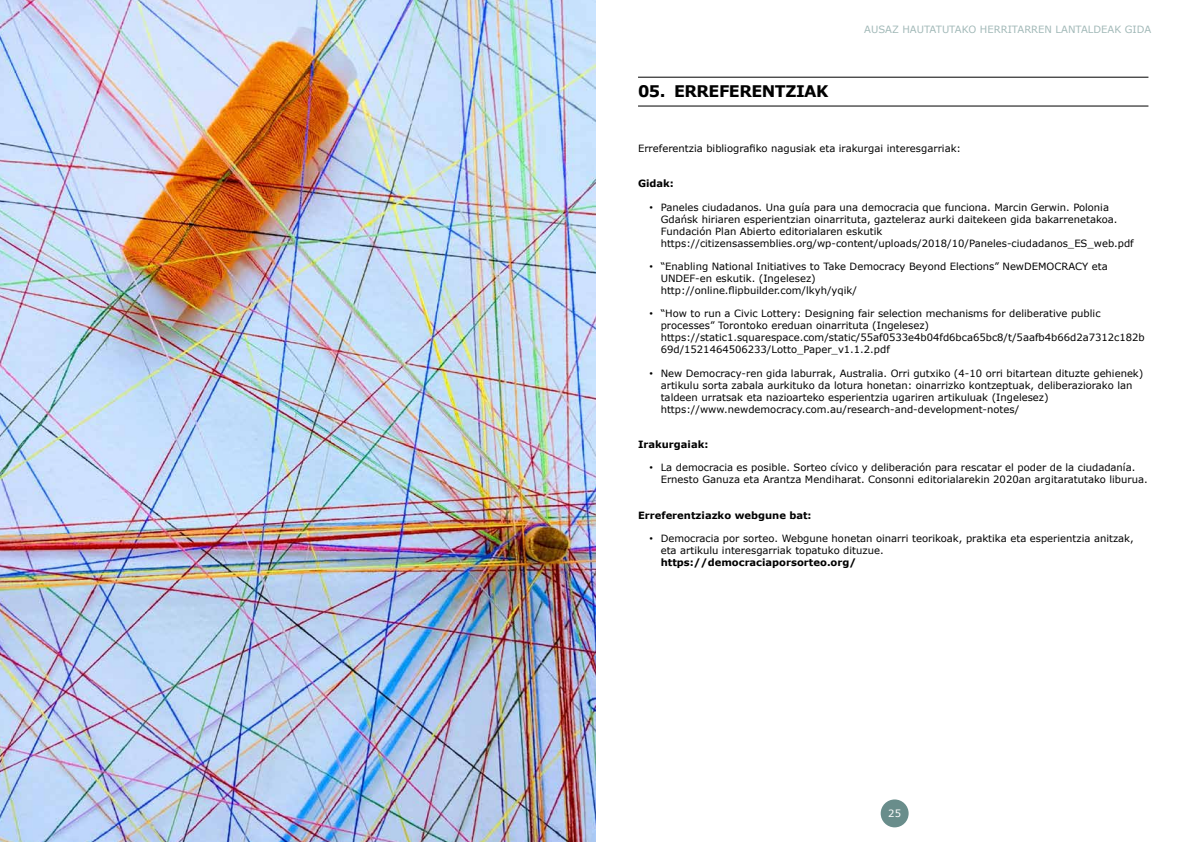
<style>
.page{position:relative;width:1191px;height:842px;background:#fff}
.page>*{position:absolute;margin:0;border:0;box-sizing:border-box;transform-origin:0 0}
.t1{font:700 16px "Verdana";letter-spacing:-.03em;color:#000}
.t2{font:10px/12px "Verdana";color:#000}
.t3{font:700 10px "Verdana";color:#000}
.t4{font:10px "Verdana";color:#a2b9b8}
.t5{font:10px "Verdana";color:#fff}
.s1{font-family:"Arial"}
</style>
<div class="page">
<div style="left:880px;top:799px;width:28px;height:28px;background:#698d8b;border-radius:50%"></div>
<hr style="left:638px;top:77px;width:510px;height:1px;background:#000">
<hr style="left:638px;top:106px;width:510px;height:1px;background:#000">
<img style="left:0;top:0;width:595px;height:842px">
<h1 class="t1" style="left:638px;top:80px;width:192px">05. ERREFERENTZIAK</h1>
<p class="t4" style="left:864px;top:23px;width:288px">AUSAZ HAUTATUTAKO HERRITARREN LANTALDEAK GIDA</p>
<p class="t2" style="left:638px;top:142px;width:325px">Erreferentzia bibliografiko nagusiak eta irakurgai interesgarriak:</p>
<p class="t3" style="left:638px;top:176px;width:37px">Gidak:</p>
<p class="t2" style="left:660px;top:201px;width:474px;text-indent:-11px"><span class="s1">•</span> Paneles ciudadanos. Una guía para una democracia que funciona. Marcin Gerwin. Polonia Gdańsk hiriaren esperientzian oinarrituta, gazteleraz aurki daitekeen gida bakarrenetakoa.<br>Fundación Plan Abierto editorialaren eskutik https://citizensassemblies.org/wp-content/uploads/2018/10/Paneles-ciudadanos_ES_web.pdf</p>
<p class="t2" style="left:660px;top:260px;width:448px;text-indent:-11px"><span class="s1">•</span> “Enabling National Initiatives to Take Democracy Beyond Elections” NewDEMOCRACY eta<br>UNDEF-en eskutik. (Ingelesez)<br>http://online.flipbuilder.com/lkyh/yqik/</p>
<p class="t2" style="left:660px;top:307px;width:485px;text-indent:-11px"><span class="s1">•</span> “How to run a Civic Lottery: Designing fair selection mechanisms for deliberative public processes” Torontoko ereduan oinarrituta (Ingelesez) https://static1.squarespace.com/static/55af0533e4b04fd6bca65bc8/t/5aafb4b66d2a7312c182b 69d/1521464506233/Lotto_Paper_v1.1.2.pdf</p>
<p class="t2" style="left:660px;top:367px;width:484px;text-indent:-11px"><span class="s1">•</span> New Democracy-ren gida laburrak, Australia. Orri gutxiko (4-10 orri bitartean dituzte gehienek) artikulu sorta zabala aurkituko da lotura honetan: oinarrizko kontzeptuak, deliberaziorako lan taldeen urratsak eta nazioarteko esperientzia ugariren artikuluak (Ingelesez) https://www.newdemocracy.com.au/research-and-development-notes/</p>
<p class="t3" style="left:638px;top:437px;width:72px">Irakurgaiak:</p>
<p class="t2" style="left:660px;top:461px;width:488px;text-indent:-11px"><span class="s1">•</span> La democracia es posible. Sorteo cívico y deliberación para rescatar el poder de la ciudadanía.<br>Ernesto Ganuza eta Arantza Mendiharat. Consonni editorialarekin 2020an argitaratutako liburua.</p>
<p class="t3" style="left:638px;top:508px;width:175px">Erreferentziazko webgune bat:</p>
<p class="t2" style="left:660px;top:532px;width:474px;text-indent:-11px"><span class="s1">•</span> Democracia por sorteo. Webgune honetan oinarri teorikoak, praktika eta esperientzia anitzak, eta artikulu interesgarriak topatuko dituzue.</p>
<p class="t3" style="left:660px;top:555px;width:197px">https://democraciaporsorteo.org/</p>
<p class="t5" style="left:888px;top:807px;width:14px">25</p>
</div>
